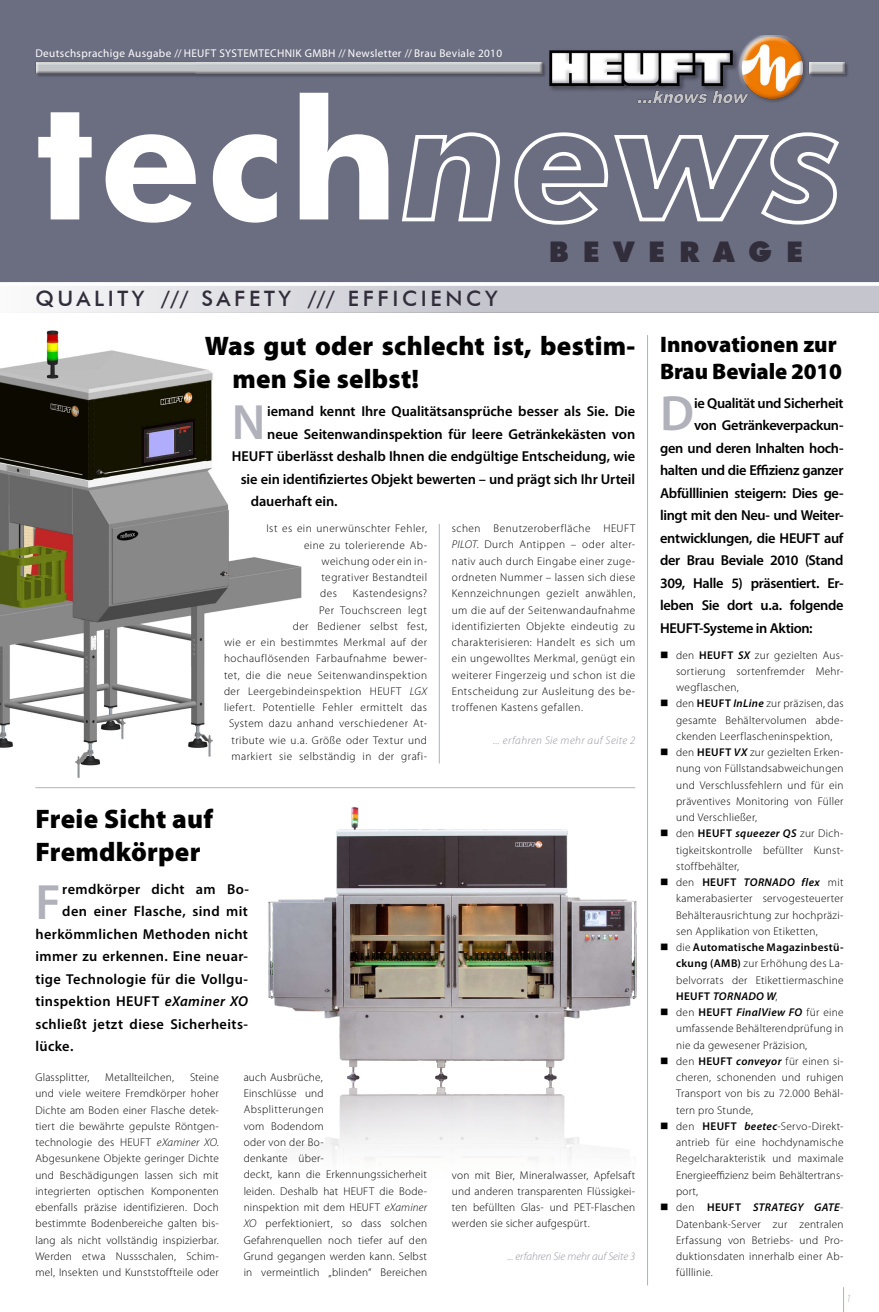
<style>
.page{position:relative;width:879px;height:1312px;background:#fff}
.page>*{position:absolute;margin:0;border:0;box-sizing:border-box;transform-origin:0 0}
.t1{font:700 167.25px "Futura BT";color:#fff}
.t2{font:600 49.88px "Myriad Pro";color:#b1b1bb}
.t3{font:900 28.38px "Futura BT";letter-spacing:.495em;color:#312d3b}
.t4{font:900 26.88px/32.2px "Myriad Pro";letter-spacing:.01em;color:#000}
.t5{font:900 22.5px/27px "Myriad Pro";letter-spacing:-.01em;color:#000}
.t6{font:500 21.25px "Futura BT";letter-spacing:.17em;color:#312d3b}
.t7{font:600 14.38px "Myriad Pro";letter-spacing:-.005em;color:#000}
.t8{font:600 14.38px "Myriad Pro";letter-spacing:-.025em;color:#000}
.t9{font:600 14.38px "Myriad Pro";letter-spacing:.025em;color:#000}
.t10{font:300 11.25px/16.2px "Myriad Pro";letter-spacing:.03em;color:#000;text-align:justify}
.t11{font:11.25px "Myriad Pro";letter-spacing:.03em;color:#fff}
.t12{font:italic 300 11.25px "Myriad Pro";letter-spacing:.025em;color:#9494a3}
.t13{font:italic 300 11.25px "Myriad Pro";color:#9494a3}
.t14{font:italic 300 11.25px "Myriad Pro";color:#b1b1bb}
.s1{font-style:italic}
.s2{font-weight:600}
.s3{font-weight:600;font-style:italic}
</style>
<div class="page">
<div style="left:0;top:0;width:879px;height:284px;background:#6b6d81"></div>
<img style="left:35px;top:35px;width:813px;height:69px">
<svg style="left:402px;top:132px;width:98px;height:90px"></svg>
<svg style="left:514px;top:132px;width:325px;height:93px"></svg>
<svg style="left:34px;top:286px;width:845px;height:27px;background:#d1d1d7"></svg>
<hr style="left:0;top:282px;width:879px;height:2px;background:#f8f8f9">
<img style="left:293px;top:1082px;width:286px;height:78px">
<img style="left:268px;top:807px;width:369px;height:275px">
<img style="left:0;top:330px;width:302px;height:448px">
<hr style="left:647px;top:335px;width:1px;height:949px;background:#b1b1bb">
<svg style="left:843px;top:1287px;width:1px;height:24px"></svg>
<hr style="left:35px;top:787px;width:600px;height:1px;background:#b1b1bb">
<hr style="left:439px;top:523px;width:1px;height:240px;background:#b1b1bb">
<p class="t11" style="left:35px;top:46px;width:468px">Deutschsprachige Ausgabe // HEUFT SYSTEMTECHNIK GMBH // Newsletter // Brau Beviale 2010</p>
<h1 class="t1" style="left:35px;top:58px;width:364px">tech</h1>
<h3 class="t6" style="left:35px;top:286px;width:464px">QUALITY /// SAFETY /// EFFICIENCY</h3>
<h3 class="t3" style="left:549px;top:234px;width:255px">BEVERAGE</h3>
<h3 class="t4" style="left:232px;top:330px;width:404px;text-indent:-28px">Was gut oder schlecht ist, bestim&shy;men Sie selbst!</h3>
<h3 class="t5" style="left:660px;top:331px;width:183px">Innovationen zur<br>Brau Beviale 2010</h3>
<h2 class="t2" style="left:232px;top:390px;width:35px">N</h2>
<p class="t7" style="left:267px;top:402px;width:370px">iemand kennt Ihre Qualitätsansprüche besser als Sie. Die</p>
<h2 class="t2" style="left:660px;top:381px;width:36px">D</h2>
<p class="t8" style="left:694px;top:393px;width:151px">ie Qualität und Sicherheit</p>
<p class="t8" style="left:694px;top:416px;width:151px">von Getränkeverpackun-</p>
<p class="t8" style="left:660px;top:438px;width:185px">gen und deren Inhalten hoch-</p>
<p class="t8" style="left:660px;top:461px;width:185px">halten und die Effizienz ganzer</p>
<p class="t8" style="left:660px;top:483px;width:185px">Abfülllinien steigern: Dies ge-</p>
<p class="t8" style="left:660px;top:506px;width:185px">lingt mit den Neu- und Weiter-</p>
<p class="t8" style="left:660px;top:528px;width:185px">entwicklungen, die HEUFT auf</p>
<p class="t8" style="left:660px;top:551px;width:185px">der Brau Beviale 2010 (Stand</p>
<p class="t8" style="left:660px;top:573px;width:185px">309, Halle 5) präsentiert. Er-</p>
<p class="t7" style="left:660px;top:596px;width:185px">leben Sie dort u.a. folgende</p>
<p class="t8" style="left:660px;top:618px;width:154px">HEUFT-Systeme in Aktion:</p>
<p class="t7" style="left:267px;top:424px;width:369px">neue Seitenwandinspektion für leere Getränkekästen von</p>
<p class="t7" style="left:232px;top:447px;width:405px">HEUFT überlässt deshalb Ihnen die endgültige Entscheidung, wie</p>
<p class="t7" style="left:241px;top:469px;width:396px">sie ein identifiziertes Objekt bewerten – und prägt sich Ihr Urteil</p>
<p class="t7" style="left:251px;top:492px;width:88px">dauerhaft ein.</p>
<p class="t10" style="left:452px;top:520px;width:185px">schen Benutzeroberfläche HEUFT <span class="s1">PILOT</span>. Durch Antippen – oder alter&shy;nativ auch durch Eingabe einer zuge&shy;ordneten Nummer – lassen sich diese Kennzeichnungen gezielt anwählen, um die auf der Seitenwandaufnahme identifizierten Objekte eindeutig zu charakterisieren: Handelt es sich um ein ungewolltes Merkmal, genügt ein weiterer Fingerzeig und schon ist die Entscheidung zur Ausleitung des be&shy;troffenen Kastens gefallen.</p>
<p class="t12" style="left:493px;top:733px;width:144px">... erfahren Sie mehr auf Seite 2</p>
<p class="t10" style="left:266px;top:520px;width:162px">Ist es ein unerwünschter Fehler,</p>
<p class="t10" style="left:304px;top:536px;width:125px">eine zu tolerierende Ab-</p>
<p class="t10" style="left:321px;top:553px;width:107px">weichung oder ein in-</p>
<p class="t10" style="left:321px;top:569px;width:107px">tegrativer Bestandteil</p>
<p class="t10" style="left:320px;top:585px;width:18px">des</p>
<p class="t10" style="left:224px;top:585px;width:205px;text-align:right">Kastendesigns?<br>Per Touchscreen legt<br>der Bediener selbst fest,<br>wie er ein bestimmtes Merkmal auf der hochauflösenden Farbaufnahme bewer&shy;tet, die die neue Seitenwandinspektion der Leergebindeinspektion HEUFT <span class="s1">LGX </span>liefert. Potentielle Fehler ermittelt das System dazu anhand verschiedener At&shy;tribute wie u.a. Größe oder Textur und markiert sie selbständig in der grafi-</p>
<p class="t10" style="left:676px;top:646px;width:169px;text-indent:-16px">■ den <span class="s2">HEUFT</span> <span class="s3">SX</span> zur gezielten Aus&shy;sortierung sortenfremder Mehr&shy;wegflaschen,</p>
<p class="t10" style="left:676px;top:695px;width:169px;text-indent:-16px">■ den <span class="s2">HEUFT</span> <span class="s3">InLine</span> zur präzisen, das gesamte Behältervolumen abde&shy;ckenden Leerflascheninspektion,</p>
<p class="t10" style="left:676px;top:744px;width:169px;text-indent:-16px">■ den <span class="s2">HEUFT</span> <span class="s3">VX</span> zur gezielten Erken&shy;nung von Füllstandsabweichungen und Verschlussfehlern und für ein präventives Monitoring von Füller und Verschließer,</p>
<p class="t10" style="left:676px;top:825px;width:169px;text-indent:-16px">■ den <span class="s2">HEUFT</span> <span class="s3">squeezer QS</span> zur Dich&shy;tigkeitskontrolle befüllter Kunst&shy;stoffbehälter,</p>
<p class="t10" style="left:676px;top:874px;width:169px;text-indent:-16px">■ den <span class="s2">HEUFT</span> <span class="s3">TORNADO flex</span> mit kamerabasierter servogesteuerter Behälterausrichtung zur hochpräzi&shy;sen Applikation von Etiketten,</p>
<p class="t10" style="left:676px;top:939px;width:169px;text-indent:-16px">■ die <span class="s2">Automatische Magazinbestü&shy;ckung (AMB)</span> zur Erhöhung des La&shy;belvorrats der Etikettiermaschine <span class="s2">HEUFT</span> <span class="s3">TORNADO W</span>,</p>
<p class="t10" style="left:676px;top:1004px;width:169px;text-indent:-16px">■ den <span class="s2">HEUFT</span> <span class="s3">FinalView FO</span> für eine umfassende Behälterendprüfung in nie da gewesener Präzision,</p>
<p class="t10" style="left:676px;top:1052px;width:169px;text-indent:-16px">■ den <span class="s2">HEUFT</span> <span class="s3">conveyor</span> für einen si&shy;cheren, schonenden und ruhigen Transport von bis zu 72.000 Behäl&shy;tern pro Stunde,</p>
<p class="t10" style="left:676px;top:1117px;width:169px;text-indent:-16px">■ den <span class="s2">HEUFT</span> <span class="s3">beetec</span>-Servo-Direkt&shy;antrieb für eine hochdynamische Regelcharakteristik und maximale Energieeffizienz beim Behältertrans&shy;port,</p>
<p class="t10" style="left:676px;top:1199px;width:169px;text-indent:-16px">■ den <span class="s2">HEUFT</span> <span class="s3">STRATEGY GATE</span>-Datenbank-Server zur zentralen Erfassung von Betriebs- und Pro&shy;duktionsdaten innerhalb einer Ab&shy;fülllinie.</p>
<h3 class="t4" style="left:35px;top:803px;width:179px">Freie Sicht auf<br>Fremdkörper</h3>
<h2 class="t2" style="left:35px;top:870px;width:27px">F</h2>
<p class="t9" style="left:62px;top:879px;width:188px">remdkörper dicht am Bo-</p>
<p class="t9" style="left:62px;top:902px;width:187px">den einer Flasche, sind mit</p>
<p class="t9" style="left:35px;top:924px;width:214px">herkömmlichen Methoden nicht</p>
<p class="t9" style="left:35px;top:947px;width:214px">immer zu erkennen. Eine neuar-</p>
<p class="t9" style="left:35px;top:969px;width:214px">tige Technologie für die Vollgu-</p>
<p class="t9" style="left:35px;top:992px;width:214px">tinspektion HEUFT <span class="s1">eXaminer XO</span></p>
<p class="t9" style="left:35px;top:1014px;width:214px">schließt jetzt diese Sicherheits-</p>
<p class="t7" style="left:35px;top:1037px;width:40px">lücke.</p>
<p class="t10" style="left:35px;top:1069px;width:185px;text-indent:155px">Steine und viele weitere Fremdkörper hoher Dichte am Boden einer Flasche detek&shy;tiert die bewährte gepulste Röntgen&shy;technologie des HEUFT <span class="s1">eXaminer XO</span>.<br>Abgesunkene Objekte geringer Dichte und Beschädigungen lassen sich mit integrierten optischen Komponenten ebenfalls präzise identifizieren. Doch bestimmte Bodenbereiche galten bis&shy;lang als nicht vollständig inspizierbar.<br>Werden etwa Nussschalen, Schim&shy;mel, Insekten und Kunststoffteile oder</p>
<p class="t10" style="left:244px;top:1068px;width:185px;text-align:left">auch Ausbrüche,<br>Einschlüsse und<br>Absplitterungen<br>vom Bodendom<br>oder von der Bo-<br>denkante über-<br>deckt, kann die Erkennungssicherheit leiden. Deshalb hat HEUFT die Bode&shy;ninspektion mit dem HEUFT <span class="s1">eXaminer<br>XO</span> perfektioniert, so dass solchen<br>Gefahrenquellen noch tiefer auf den<br>Grund gegangen werden kann. Selbst in vermeintlich „blinden“ Bereichen</p>
<p class="t10" style="left:35px;top:1069px;width:55px">Glassplitter,</p>
<p class="t10" style="left:105px;top:1069px;width:70px">Metallteilchen,</p>
<p class="t10" style="left:452px;top:1166px;width:185px">von mit Bier, Mineralwasser, Apfelsaft und anderen transparenten Flüssigkei&shy;ten befüllten Glas- und PET-Flaschen werden sie sicher aufgespürt.</p>
<p class="t13" style="left:508px;top:1249px;width:129px">... erfahren Sie mehr auf Seite 3</p>
<p class="t14" style="left:846px;top:1291px;width:7px">1</p>
</div>
